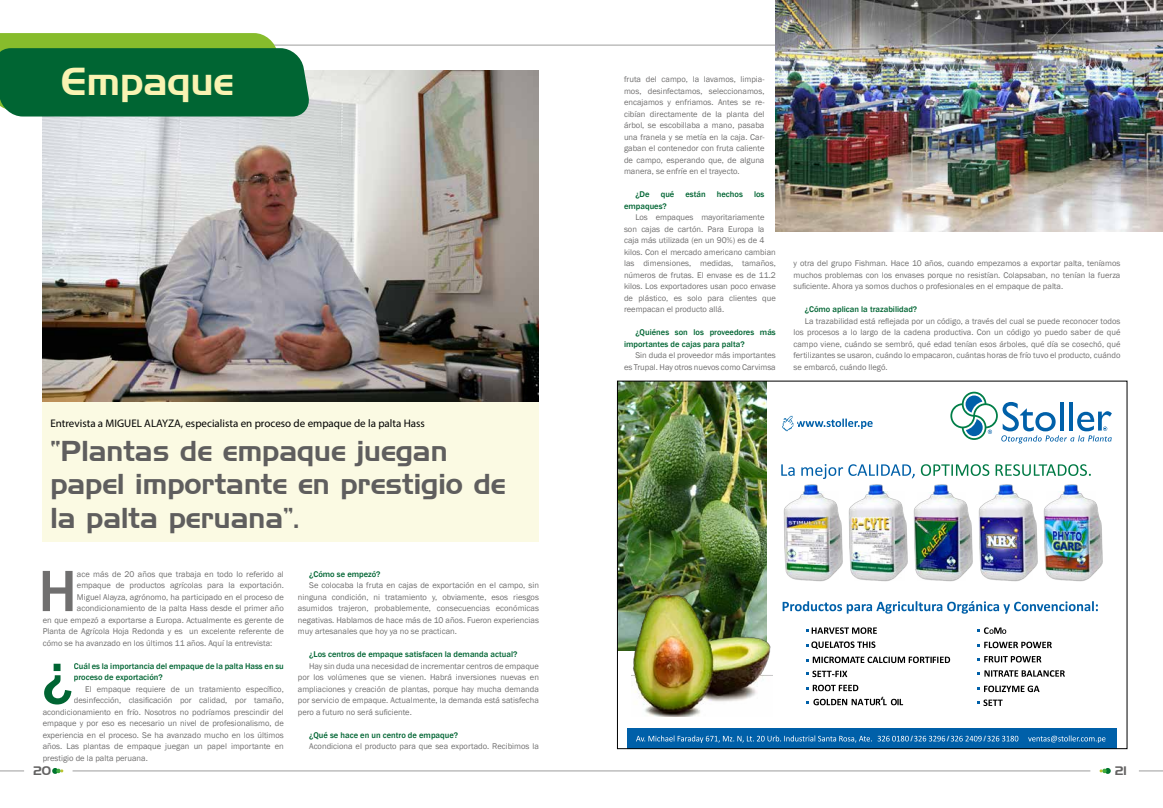
<style>
.page{position:relative;width:1163px;height:808px;background:#fff}
.page>*{position:absolute;margin:0;border:0;box-sizing:border-box;transform-origin:0 0}
.t1{font:500 60.3px "Franklin Gothic";color:#706f6f}
.t2{font:38px "Handel Gothic BT";color:#f9f3b2}
.t3{font:28px/33.6px "Handel Gothic BT";color:#5f5e5e}
.t4{font:12px "Handel Gothic BT";color:#646363}
.t5{font:700 12px "Myriad Pro";color:#000}
.t6{font:11px "Myriad Pro";color:#000}
.t7{font:8.5px/11.5px "Franklin Gothic";color:#706f6f;text-align:justify}
.t8{font:500 8.5px/11.5px "Franklin Gothic";color:#006533}
.t9{font:700 7.7px "Myriad Pro";color:#fff}
</style>
<div class="page">
<hr style="left:73px;top:771px;width:1017px;height:1px;background:#9d9d9c">
<hr style="left:0;top:45px;width:1162px;height:1px;background:#9d9d9c">
<svg style="left:1139px;top:771px;width:23px;height:1px"></svg>
<svg style="left:52px;top:768px;width:11px;height:6px"></svg>
<svg style="left:1099px;top:768px;width:11px;height:6px"></svg>
<svg style="left:0;top:771px;width:24px;height:1px"></svg>
<div style="left:42px;top:396px;width:496px;height:145px;background:#fbfae3"></div>
<img style="left:43px;top:70px;width:496px;height:331px">
<svg style="left:0;top:33px;width:312px;height:84px;background:#21793b"></svg>
<svg style="left:44px;top:664px;width:27px;height:40px"></svg>
<div style="left:627px;top:728px;width:489px;height:21px;background:#0060a9"></div>
<svg style="left:636px;top:735px;width:469px;height:8px"></svg>
<img style="left:619px;top:383px;width:147px;height:267px">
<svg style="left:781px;top:464px;width:13px;height:12px"></svg>
<svg style="left:801px;top:464px;width:113px;height:15px"></svg>
<svg style="left:920px;top:464px;width:69px;height:12px"></svg>
<svg style="left:995px;top:464px;width:95px;height:12px"></svg>
<svg style="left:950px;top:392px;width:161px;height:51px"></svg>
<svg style="left:797px;top:418px;width:75px;height:11px"></svg>
<img style="left:782px;top:415px;width:12px;height:16px">
<svg style="left:782px;top:601px;width:315px;height:13px"></svg>
<svg style="left:977px;top:642px;width:74px;height:6px"></svg>
<svg style="left:977px;top:670px;width:87px;height:7px"></svg>
<svg style="left:806px;top:671px;width:41px;height:6px"></svg>
<svg style="left:806px;top:641px;width:69px;height:8px"></svg>
<svg style="left:806px;top:685px;width:52px;height:6px"></svg>
<svg style="left:806px;top:656px;width:143px;height:7px"></svg>
<svg style="left:977px;top:656px;width:64px;height:6px"></svg>
<svg style="left:977px;top:686px;width:62px;height:6px"></svg>
<svg style="left:806px;top:627px;width:70px;height:7px"></svg>
<svg style="left:806px;top:699px;width:97px;height:6px"></svg>
<svg style="left:977px;top:627px;width:29px;height:7px"></svg>
<img style="left:631px;top:589px;width:141px;height:128px">
<svg style="left:977px;top:699px;width:25px;height:7px"></svg>
<img style="left:783px;top:484px;width:320px;height:98px">
<img style="left:775px;top:0;width:387px;height:232px">
<h2 class="t2" style="left:61px;top:59px;width:174px">Empaque</h2>
<p class="t6" style="left:50px;top:417px;width:376px">Entrevista a MIGUEL ALAYZA, especialista en proceso de empaque de la palta Hass</p>
<h3 class="t3" style="left:50px;top:434px;width:456px">“Plantas de empaque juegan papel importante en prestigio de la palta peruana”.</h3>
<h1 class="t1" style="left:38px;top:554px;width:40px">H</h1>
<p class="t7" style="left:77px;top:568px;width:208px">ace más de 20 años que trabaja en todo lo referido al</p>
<p class="t8" style="left:309px;top:568px;width:73px">¿Cómo se empezó?</p>
<p class="t7" style="left:298px;top:580px;width:242px;text-indent:11px">Se colocaba la fruta en cajas de exportación en el campo, sin ninguna condición, ni tratamiento y, obviamente, esos riesgos asumidos trajeron, probablemente, consecuencias económicas negativas. Hablamos de hace más de 10 años. Fueron experiencias muy artesanales que hoy ya no se practican.</p>
<p class="t8" style="left:309px;top:649px;width:210px">¿Los centros de empaque satisfacen la demanda actual?</p>
<p class="t7" style="left:298px;top:660px;width:242px;text-indent:11px">Hay sin duda una necesidad de incrementar centros de empaque por los volúmenes que se vienen. Habrá inversiones nuevas en ampliaciones y creación de plantas, porque hay mucha demanda por servicio de empaque. Actualmente, la demanda está satisfecha pero a futuro no será suficiente.</p>
<p class="t8" style="left:309px;top:729px;width:150px">¿Qué se hace en un centro de empaque?</p>
<p class="t7" style="left:309px;top:741px;width:231px">Acondiciona el producto para que sea exportado. Recibimos la</p>
<p class="t7" style="left:77px;top:580px;width:208px">empaque de productos agrícolas para la exportación.</p>
<p class="t7" style="left:77px;top:591px;width:208px">Miguel Alayza, agrónomo, ha participado en el proceso de</p>
<p class="t7" style="left:77px;top:603px;width:208px">acondicionamiento de la palta Hass desde el primer año</p>
<p class="t7" style="left:43px;top:614px;width:242px">en que empezó a exportarse a Europa. Actualmente es gerente de</p>
<p class="t7" style="left:43px;top:626px;width:242px">Planta de Agrícola Hoja Redonda y es un excelente referente de</p>
<p class="t7" style="left:43px;top:637px;width:231px">cómo se ha avanzado en los últimos 11 años. Aquí la entrevista:</p>
<p class="t8" style="left:74px;top:660px;width:211px">Cuál es la importancia del empaque de la palta Hass en su proceso de exportación?</p>
<p class="t7" style="left:85px;top:683px;width:200px">El empaque requiere de un tratamiento específico,</p>
<p class="t7" style="left:74px;top:695px;width:211px">desinfección, clasificación por calidad, por tamaño,</p>
<p class="t7" style="left:43px;top:706px;width:242px">acondicionamiento en frío. Nosotros no podríamos prescindir del</p>
<p class="t7" style="left:43px;top:718px;width:242px">empaque y por eso es necesario un nivel de profesionalismo, de</p>
<p class="t7" style="left:43px;top:729px;width:242px">experiencia en el proceso. Se ha avanzado mucho en los últimos</p>
<p class="t7" style="left:43px;top:741px;width:242px">años. Las plantas de empaque juegan un papel importante en</p>
<p class="t7" style="left:43px;top:752px;width:106px">prestigio de la palta peruana.</p>
<p class="t7" style="left:624px;top:74px;width:142px">fruta del campo, la lavamos, limpia&shy;mos, desinfectamos, seleccionamos, encajamos y enfriamos. Antes se re&shy;cibían directamente de la planta del árbol, se escobillaba a mano, pasaba una franela y se metía en la caja. Car&shy;gaban el contenedor con fruta caliente de campo, esperando que, de alguna manera, se enfríe en el trayecto.</p>
<p class="t8" style="left:635px;top:189px;width:16px">¿De</p>
<p class="t8" style="left:660px;top:189px;width:15px">qué</p>
<p class="t8" style="left:685px;top:189px;width:22px">están</p>
<p class="t8" style="left:716px;top:189px;width:28px">hechos</p>
<p class="t8" style="left:754px;top:189px;width:12px">los</p>
<p class="t8" style="left:624px;top:200px;width:44px">empaques?</p>
<p class="t7" style="left:624px;top:212px;width:153px;text-align:left;text-indent:11px">Los empaques mayoritariamente son cajas de cartón. Para Europa la caja más utilizada (en un 90%) es de 4 kilos. Con el mercado americano cambian las dimensiones, medidas, tamaños, números de frutas. El envase es de 11.2 kilos. Los exportadores usan poco envase de plástico, es solo para clientes que reempacan el producto allá.</p>
<p class="t8" style="left:624px;top:327px;width:153px;text-indent:11px">¿Quiénes son los proveedores más importantes de cajas para palta?</p>
<p class="t7" style="left:624px;top:350px;width:153px;text-align:right">Sin duda el proveedor más importantes<br>es Trupal. Hay otros nuevos como Carvimsa</p>
<p class="t7" style="left:793px;top:258px;width:328px">y otra del grupo Fishman. Hace 10 años, cuando empezamos a exportar palta, teníamos muchos problemas con los envases porque no resistían. Colapsaban, no tenían la fuerza suficiente. Ahora ya somos duchos o profesionales en el empaque de palta.</p>
<p class="t8" style="left:804px;top:304px;width:114px">¿Cómo aplican la trazabilidad?</p>
<p class="t7" style="left:793px;top:315px;width:328px;text-indent:11px">La trazabilidad está reflejada por un código, a través del cual se puede reconocer todos los procesos a lo largo de la cadena productiva. Con un código yo puedo saber de qué campo viene, cuándo se sembró, qué edad tenían esos árboles, qué día se cosechó, qué fertilizantes se usaron, cuándo lo empacaron, cuántas horas de frío tuvo el producto, cuándo se embarcó, cuándo llegó.</p>
<h3 class="t5" style="left:880px;top:693px;width:5px">‘</h3>
<p class="t9" style="left:910px;top:734px;width:4px">/</p>
<p class="t9" style="left:946px;top:734px;width:4px">/</p>
<p class="t9" style="left:983px;top:734px;width:4px">/</p>
<h3 class="t4" style="left:34px;top:763px;width:19px">20</h3>
<h3 class="t4" style="left:1114px;top:763px;width:13px">21</h3>
</div>
